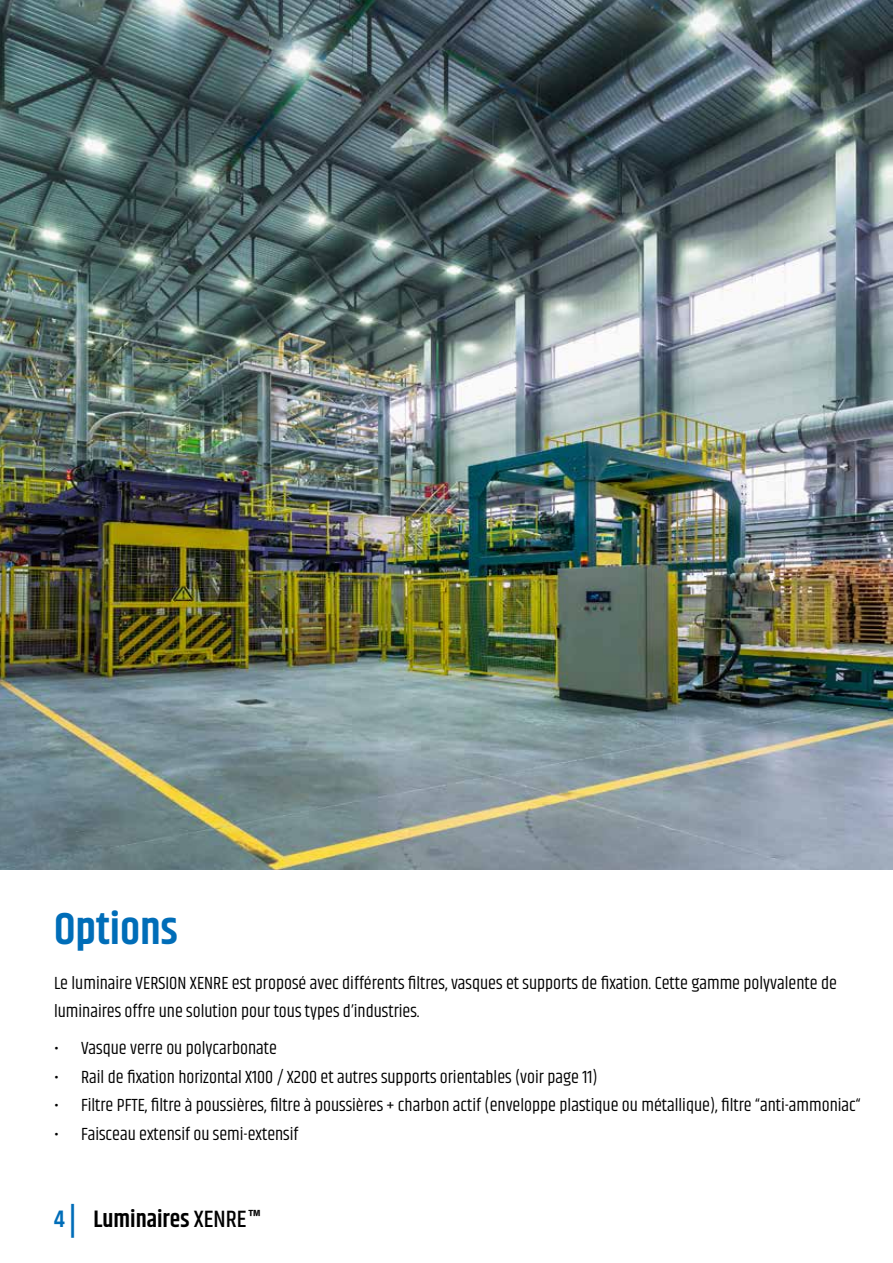
<style>
.page{position:relative;width:893px;height:1263px;background:#fff}
.page>*{position:absolute;margin:0;border:0;box-sizing:border-box;transform-origin:0 0}
.t1{font:600 45px "Khand";color:#006db8}
.t2{font:600 24px "Khand";color:#000}
.t3{font:18px/28.5px "Khand";color:#000}
.s1{color:#006db8}
.s2{font-size:33px;color:#006db8}
.s3{font-weight:500}
</style>
<div class="page">
<img style="left:0;top:0;width:893px;height:869px">
<h1 class="t1" style="left:54px;top:899px;width:125px">Options</h1>
<p class="t3" style="left:54px;top:969px;width:784px">Le luminaire VERSION XENRE est proposé avec différents filtres, vasques et supports de fixation. Cette gamme polyvalente de luminaires offre une solution pour tous types d’industries.</p>
<p class="t3" style="left:54px;top:1035px;width:224px">• Vasque verre ou polycarbonate</p>
<p class="t3" style="left:54px;top:1063px;width:545px">• Rail de fixation horizontal X100 / X200 et autres supports orientables (voir page 11)</p>
<p class="t3" style="left:54px;top:1092px;width:808px">• Filtre PFTE, filtre à poussières, filtre à poussières + charbon actif (enveloppe plastique ou métallique), filtre “anti-ammoniac“</p>
<p class="t3" style="left:54px;top:1120px;width:246px">• Faisceau extensif ou semi-extensif</p>
<h2 class="t2" style="left:54px;top:1203px;width:209px"><span class="s1">4</span> <span class="s2">|</span> Luminaires <span class="s3">XENRE</span>™</h2>
</div>
